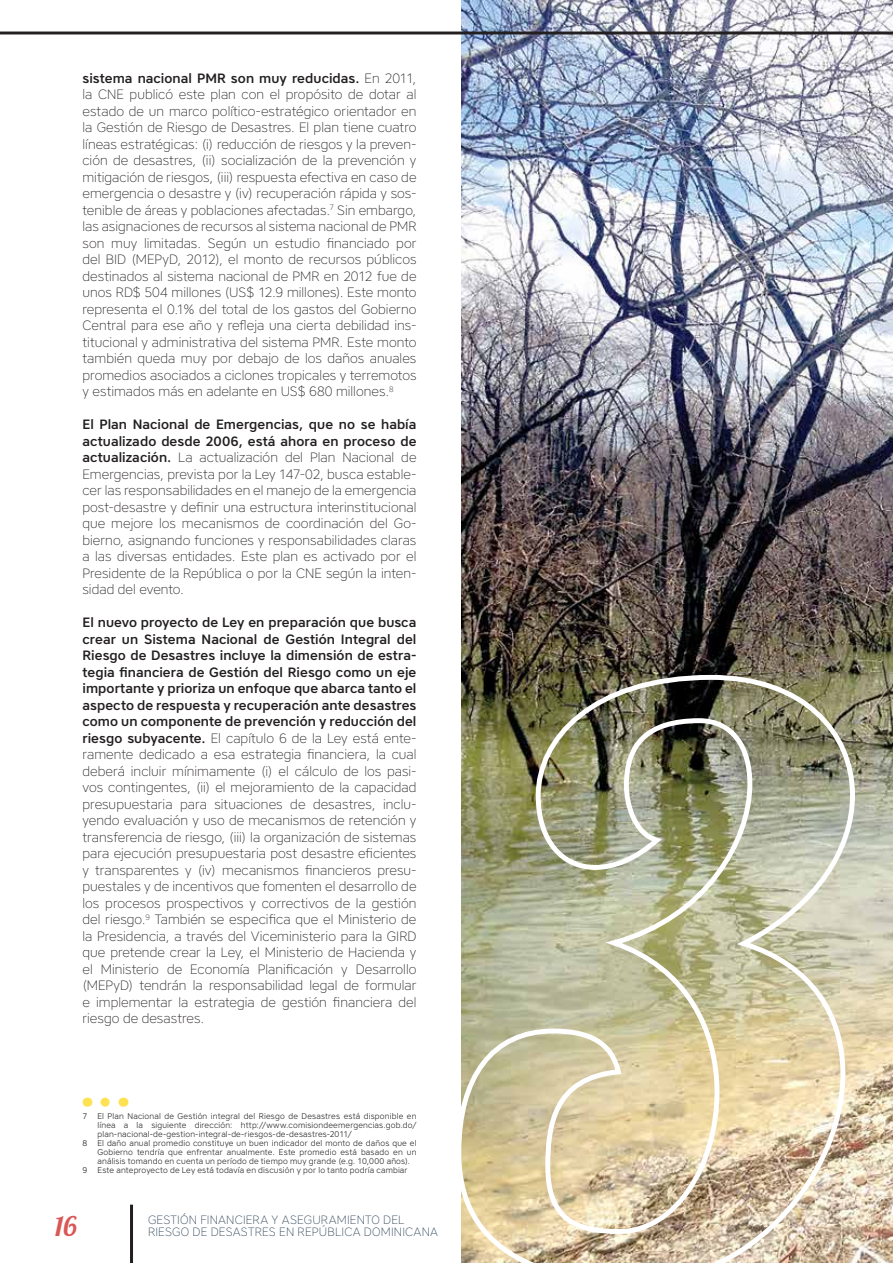
<style>
.page{position:relative;width:893px;height:1263px;background:#fff}
.page>*{position:absolute;margin:0;border:0;box-sizing:border-box;transform-origin:0 0}
.t1{font:27px "Lobster 1.3";color:#da5757}
.t2{font:200 13.5px/16.5px "Core Sans A25";letter-spacing:.005em;color:#231f20;text-align:justify}
.t3{font:500 13.5px/16.5px "Core Sans A55";letter-spacing:.005em;color:#231f20}
.t4{font:200 12px "Core Sans A25";letter-spacing:.02em;color:#2e4558}
.t5{font:300 8.25px "Core Sans A35";letter-spacing:.025em;color:#231f20}
.s1{font-family:"Core Sans A25";font-weight:200}
.s2{font-family:"Core Sans A55";font-weight:500}
</style>
<div class="page">
<img style="left:461px;top:0;width:432px;height:1263px">
<img style="left:461px;top:672px;width:396px;height:591px">
<svg style="left:105px;top:1098px;width:5px;height:9px"></svg>
<hr style="left:130px;top:1205px;width:3px;height:58px;background:#231f20">
<hr style="left:0;top:32px;width:893px;height:2px;background:#231f20">
<p class="t3" style="left:82px;top:69px;width:335px">sistema nacional PMR son muy reducidas. <span class="s1">En 2011,</span></p>
<p class="t2" style="left:82px;top:86px;width:336px">la CNE publicó este plan con el propósito de dotar al estado de un marco político-estratégico orientador en la Gestión de Riesgo de Desastres. El plan tiene cuatro líneas estratégicas: (i) reducción de riesgos y la preven&shy;ción de desastres, (ii) socialización de la prevención y mitigación de riesgos, (iii) respuesta efectiva en caso de emergencia o desastre y (iv) recuperación rápida y sos&shy;tenible de áreas y poblaciones afectadas.<sup>7</sup> Sin embargo, las asignaciones de recursos al sistema nacional de PMR son muy limitadas. Según un estudio financiado por del BID (MEPyD, 2012), el monto de recursos públicos destinados al sistema nacional de PMR en 2012 fue de unos RD$ 504 millones (US$ 12.9 millones). Este monto representa el 0.1% del total de los gastos del Gobierno Central para ese año y refleja una cierta debilidad ins&shy;titucional y administrativa del sistema PMR. Este monto también queda muy por debajo de los daños anuales promedios asociados a ciclones tropicales y terremotos y estimados más en adelante en US$ 680 millones.<sup>8</sup></p>
<p class="t3" style="left:83px;top:416px;width:335px">El Plan Nacional de Emergencias, que no se había actualizado desde 2006, está ahora en proceso de</p>
<p class="t2" style="left:83px;top:449px;width:335px"><span class="s2">actualización.</span> La actualización del Plan Nacional de Emergencias, prevista por la Ley 147-02, busca estable&shy;cer las responsabilidades en el manejo de la emergencia post-desastre y definir una estructura interinstitucional que mejore los mecanismos de coordinación del Go&shy;bierno, asignando funciones y responsabilidades claras a las diversas entidades. Este plan es activado por el Presidente de la República o por la CNE según la inten&shy;sidad del evento.</p>
<p class="t3" style="left:83px;top:614px;width:335px;text-align:justify">El nuevo proyecto de Ley en preparación que busca crear un Sistema Nacional de Gestión Integral del Riesgo de Desastres incluye la dimensión de estra&shy;tegia financiera de Gestión del Riesgo como un eje importante y prioriza un enfoque que abarca tanto el aspecto de respuesta y recuperación ante desastres como un componente de prevención y reducción del</p>
<p class="t2" style="left:82px;top:729px;width:335px"><span class="s2">riesgo subyacente.</span> El capítulo 6 de la Ley está ente&shy;ramente dedicado a esa estrategia financiera, la cual deberá incluir mínimamente (i) el cálculo de los pasi&shy;vos contingentes, (ii) el mejoramiento de la capacidad presupuestaria para situaciones de desastres, inclu&shy;yendo evaluación y uso de mecanismos de retención y transferencia de riesgo, (iii) la organización de sistemas para ejecución presupuestaria post desastre eficientes y transparentes y (iv) mecanismos financieros presu&shy;puestales y de incentivos que fomenten el desarrollo de los procesos prospectivos y correctivos de la gestión del riesgo.<sup>9</sup> También se especifica que el Ministerio de la Presidencia, a través del Viceministerio para la GIRD que pretende crear la Ley, el Ministerio de Hacienda y el Ministerio de Economía Planificación y Desarrollo (MEPyD) tendrán la responsabilidad legal de formular e implementar la estrategia de gestión financiera del riesgo de desastres.</p>
<p class="t5" style="left:82px;top:1111px;width:335px">7 El Plan Nacional de Gestión integral del Riesgo de Desastres está disponible en</p>
<p class="t5" style="left:97px;top:1120px;width:320px">línea a la siguiente dirección: http://www.comisiondeemergencias.gob.do/</p>
<p class="t5" style="left:97px;top:1129px;width:256px">plan-nacional-de-gestion-integral-de-riesgos-de-desastres-2011/</p>
<p class="t5" style="left:82px;top:1138px;width:335px">8 El daño anual promedio constituye un buen indicador del monto de daños que el</p>
<p class="t5" style="left:97px;top:1147px;width:320px">Gobierno tendría que enfrentar anualmente. Este promedio está basado en un</p>
<p class="t5" style="left:97px;top:1156px;width:314px">análisis tomando en cuenta un período de tiempo muy grande (e.g. 10,000 años).</p>
<p class="t5" style="left:82px;top:1165px;width:326px">9 Este anteproyecto de Ley está todavía en discusión y por lo tanto podría cambiar</p>
<p class="t4" style="left:148px;top:1212px;width:258px">GESTIÓN FINANCIERA Y ASEGURAMIENTO DEL</p>
<h1 class="t1" style="left:55px;top:1209px;width:24px">16</h1>
<p class="t4" style="left:148px;top:1224px;width:291px">RIESGO DE DESASTRES EN REPÚBLICA DOMINICANA</p>
</div>
